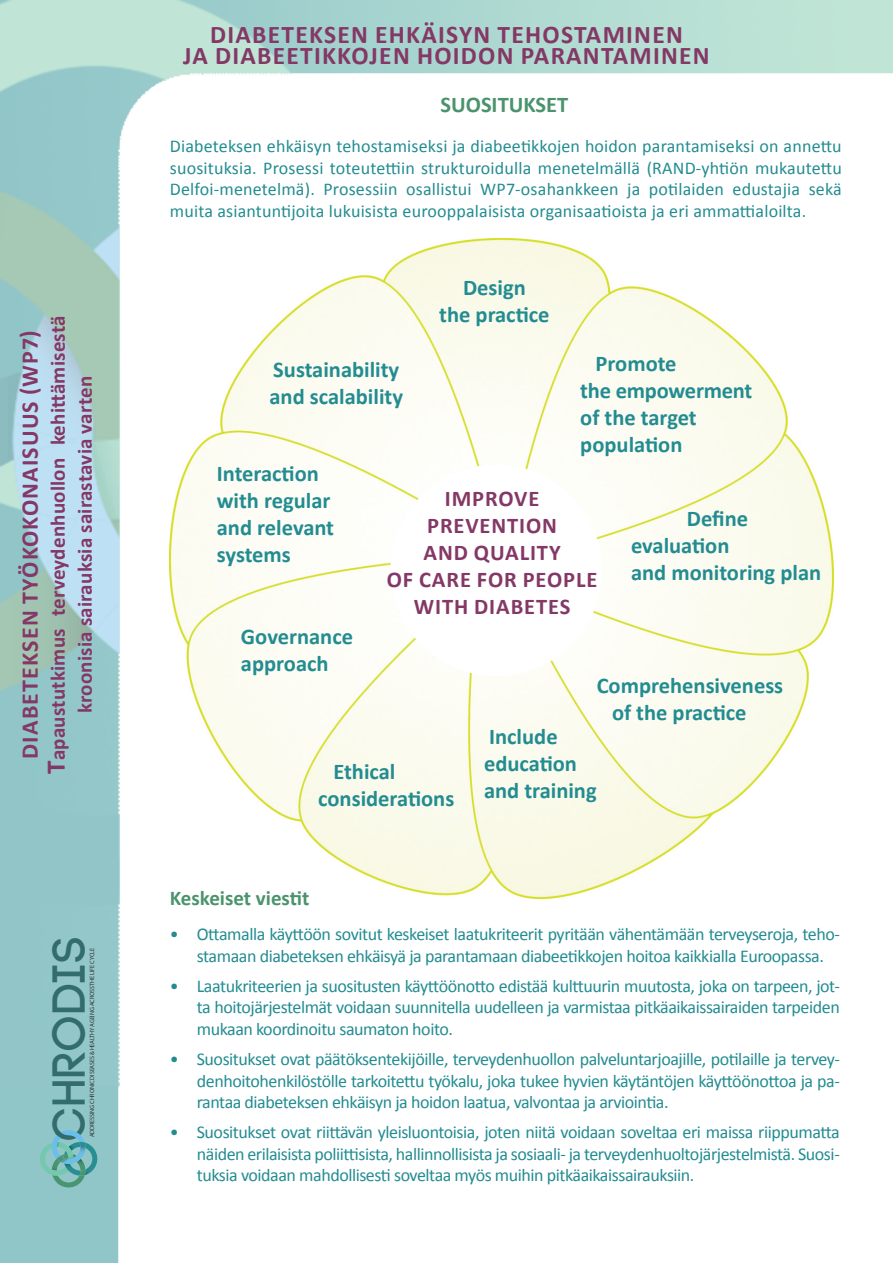
<style>
.page{position:relative;width:893px;height:1263px;background:#fff}
.page>*{position:absolute;margin:0;border:0;box-sizing:border-box;transform-origin:0 0}
.t1{font:700 46.2px "Code";letter-spacing:.05em;color:#326c6d}
.t2{font:700 25.5px "Calibri";letter-spacing:.05em;color:#843865}
.t3{font:700 24px "Calibri";letter-spacing:.05em;color:#843865}
.t4{font:700 22.5px "Calibri";color:#238c91}
.t5{font:700 22.5px "Calibri";letter-spacing:.04em;color:#843865}
.t6{font:700 22.5px "Calibri";color:#4b936c}
.t7{font:700 21px/27px "Calibri";letter-spacing:.01em;color:#843865;text-align:center}
.t8{font:700 21px "Calibri";color:#4b936c}
.t9{font:18px/21.6px "Calibri";letter-spacing:-.025em;color:#238c91;text-align:justify}
.t10{font:6.15px "PT Sans";letter-spacing:-.025em;color:#323032}
.s1{font-size:27px}
</style>
<div class="page">
<img style="left:0;top:0;width:893px;height:1263px">
<div style="left:390px;top:465px;width:212px;height:211px;background:#fff;border-radius:50%"></div>
<svg style="left:40px;top:1130px;width:57px;height:57px;background:#74b7b7"></svg>
<p class="t7" style="left:44px;top:774px;width:460px;rotate:-90deg"><span class="s1">T</span>apaustutkimus terveydenhuollon kehittämisestä kroonisia sairauksia sairastavia varten</p>
<p class="t3" style="left:14px;top:759px;width:430px;rotate:-90deg">DIABETEKSEN TYÖKOKONAISUUS (WP7)</p>
<p class="t1" style="left:46px;top:1140px;width:205px;rotate:-90deg">CHRoDIS</p>
<p class="t10" style="left:88px;top:1137px;width:191px;rotate:-90deg">ADDRESSING CHRONIC DISEASES &amp; HEALTHY AGEING ACROSS THE LIFE CYCLE</p>
<p class="t2" style="left:210px;top:18px;width:474px">DIABETEKSEN EHKÄISYN TEHOSTAMINEN</p>
<p class="t2" style="left:183px;top:39px;width:528px">JA DIABEETIKKOJEN HOIDON PARANTAMINEN</p>
<p class="t6" style="left:440px;top:90px;width:129px">SUOSITUKSET</p>
<p class="t9" style="left:170px;top:135px;width:673px">Diabeteksen ehkäisyn tehostamiseksi ja diabeetikkojen hoidon parantamiseksi on annettu suosituksia. Prosessi toteutettiin strukturoidulla menetelmällä (RAND-yhtiön mukautettu Delfoi-menetelmä). Prosessiin osallistui WP7-osahankkeen ja potilaiden edustajia sekä muita asiantuntijoita lukuisista eurooppalaisista organisaatioista ja eri ammattialoilta.</p>
<p class="t4" style="left:273px;top:355px;width:128px">Sustainability</p>
<p class="t4" style="left:270px;top:382px;width:135px">and scalability</p>
<p class="t4" style="left:463px;top:273px;width:64px">Design</p>
<p class="t4" style="left:439px;top:300px;width:112px">the practice</p>
<p class="t4" style="left:596px;top:349px;width:83px">Promote</p>
<p class="t4" style="left:580px;top:376px;width:174px">the empowerment</p>
<p class="t4" style="left:580px;top:403px;width:118px">of the target</p>
<p class="t4" style="left:580px;top:430px;width:104px">population</p>
<p class="t4" style="left:217px;top:459px;width:104px">Interaction</p>
<p class="t4" style="left:217px;top:486px;width:115px">with regular</p>
<p class="t4" style="left:217px;top:513px;width:119px">and relevant</p>
<p class="t4" style="left:217px;top:540px;width:75px">systems</p>
<p class="t4" style="left:241px;top:622px;width:114px">Governance</p>
<p class="t4" style="left:241px;top:649px;width:89px">approach</p>
<p class="t5" style="left:445px;top:484px;width:96px">IMPROVE</p>
<p class="t5" style="left:427px;top:511px;width:131px">PREVENTION</p>
<p class="t5" style="left:423px;top:538px;width:139px">AND QUALITY</p>
<p class="t5" style="left:387px;top:565px;width:212px">OF CARE FOR PEOPLE</p>
<p class="t5" style="left:414px;top:592px;width:158px">WITH DIABETES</p>
<p class="t4" style="left:687px;top:505px;width:63px">Define</p>
<p class="t4" style="left:631px;top:532px;width:100px">evaluation</p>
<p class="t4" style="left:631px;top:559px;width:192px">and monitoring plan</p>
<p class="t4" style="left:597px;top:671px;width:188px">Comprehensiveness</p>
<p class="t4" style="left:612px;top:698px;width:136px">of the practice</p>
<p class="t4" style="left:333px;top:757px;width:63px">Ethical</p>
<p class="t4" style="left:318px;top:784px;width:138px">considerations</p>
<p class="t4" style="left:489px;top:722px;width:70px">Include</p>
<p class="t4" style="left:484px;top:749px;width:95px">education</p>
<p class="t4" style="left:484px;top:776px;width:114px">and training</p>
<p class="t8" style="left:170px;top:884px;width:141px">Keskeiset viestit</p>
<p class="t9" style="left:197px;top:923px;width:645px;text-indent:-27px">• Ottamalla käyttöön sovitut keskeiset laatukriteerit pyritään vähentämään terveyseroja, teho&shy;stamaan diabeteksen ehkäisyä ja parantamaan diabeetikkojen hoitoa kaikkialla Euroopassa.</p>
<p class="t9" style="left:197px;top:975px;width:645px;text-indent:-27px">• Laatukriteerien ja suositusten käyttöönotto edistää kulttuurin muutosta, joka on tarpeen, jot&shy;ta hoitojärjestelmät voidaan suunnitella uudelleen ja varmistaa pitkäaikaissairaiden tarpeiden mukaan koordinoitu saumaton hoito.</p>
<p class="t9" style="left:197px;top:1048px;width:645px;text-indent:-27px">• Suositukset ovat päätöksentekijöille, terveydenhuollon palveluntarjoajille, potilaille ja tervey&shy;denhoitohenkilöstölle tarkoitettu työkalu, joka tukee hyvien käytäntöjen käyttöönottoa ja pa&shy;rantaa diabeteksen ehkäisyn ja hoidon laatua, valvontaa ja arviointia.</p>
<p class="t9" style="left:197px;top:1121px;width:645px;text-indent:-27px">• Suositukset ovat riittävän yleisluontoisia, joten niitä voidaan soveltaa eri maissa riippumatta näiden erilaisista poliittisista, hallinnollisista ja sosiaali- ja terveydenhuoltojärjestelmistä. Suosi&shy;tuksia voidaan mahdollisesti soveltaa myös muihin pitkäaikaissairauksiin.</p>
</div>
